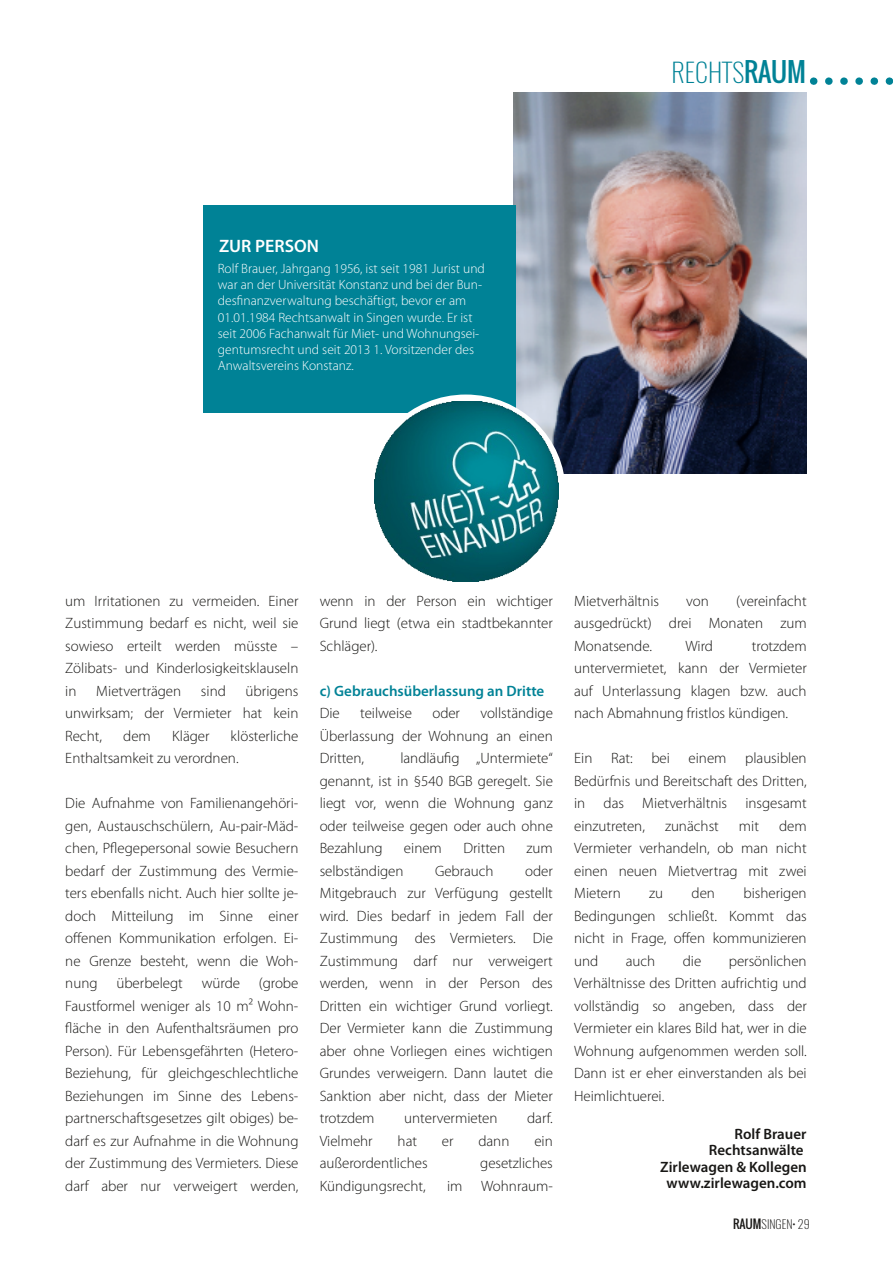
<style>
.page{position:relative;width:893px;height:1263px;background:#fff}
.page>*{position:absolute;margin:0;border:0;box-sizing:border-box;transform-origin:0 0}
.t1{font:200 26.25px "Oswald";color:#008296}
.t2{font:600 18px "Myriad Pro";color:#fff}
.t3{font:300 15px/22.5px "Myriad Pro";color:#181715;text-align:justify}
.t4{font:600 15px/16.2px "Myriad Pro";color:#181715;text-align:right}
.t5{font:600 15px "Myriad Pro";color:#008296}
.t6{font:300 13.5px/16.2px "Myriad Pro";color:#fff}
.t7{font:200 12px "Oswald";color:#181715}
.s1{font-weight:400}
</style>
<div class="page">
<svg style="left:813px;top:77px;width:80px;height:8px"></svg>
<img style="left:513px;top:93px;width:293px;height:380px">
<div style="left:204px;top:205px;width:312px;height:208px;background:#008296"></div>
<div style="left:366px;top:394px;width:200px;height:196px;background:#fff;border-radius:50%"></div>
<img style="left:375px;top:402px;width:183px;height:179px">
<p class="t2" style="left:219px;top:239px;width:101px">ZUR PERSON</p>
<p class="t6" style="left:218px;top:262px;width:268px">Rolf Brauer, Jahrgang 1956, ist seit 1981 Jurist und war an der Universität Konstanz und bei der Bun&shy;desfinanzverwaltung beschäftigt, bevor er am 01.01.1984 Rechtsanwalt in Singen wurde. Er ist seit 2006 Fachanwalt für Miet- und Wohnungsei&shy;gentumsrecht und seit 2013 1. Vorsitzender des Anwaltsvereins Konstanz.</p>
<h1 class="t1" style="left:671px;top:54px;width:136px">RECHTS<span class="s1">RAUM</span></h1>
<p class="t3" style="left:65px;top:590px;width:235px">um Irritationen zu vermeiden. Einer Zustimmung bedarf es nicht, weil sie sowieso erteilt werden müsste – Zölibats- und Kinderlosigkeitsklauseln in</p>
<p class="t3" style="left:65px;top:680px;width:235px;text-indent:180px">übrigens unwirksam; der Vermieter hat kein Recht,</p>
<p class="t3" style="left:96px;top:680px;width:86px">Mietverträgen</p>
<p class="t3" style="left:201px;top:680px;width:26px">sind</p>
<p class="t3" style="left:65px;top:725px;width:235px;text-indent:165px">klösterliche<br>Enthaltsamkeit zu verordnen.</p>
<p class="t3" style="left:65px;top:793px;width:235px">Die Aufnahme von Familienangehöri&shy;gen, Austauschschülern, Au-pair-Mäd&shy;chen, Pflegepersonal sowie Besuchern bedarf der Zustimmung des Vermie&shy;ters ebenfalls nicht. Auch hier sollte je&shy;doch Mitteilung im Sinne einer offenen Kommunikation erfolgen. Ei&shy;ne Grenze besteht, wenn die Woh&shy;nung</p>
<p class="t3" style="left:123px;top:725px;width:29px">dem</p>
<p class="t3" style="left:172px;top:725px;width:39px">Kläger</p>
<p class="t3" style="left:65px;top:973px;width:235px;text-indent:194px">(grobe Faustformel weniger als 10 m² Wohn&shy;fläche in den Aufenthaltsräumen pro Person). Für Lebensgefährten (Hetero-Beziehung, für gleichgeschlechtliche Beziehungen im Sinne des Lebens&shy;partnerschaftsgesetzes gilt obiges) be&shy;darf es zur Aufnahme in die Wohnung der Zustimmung des Vermieters. Diese darf aber nur verweigert werden,</p>
<p class="t3" style="left:116px;top:973px;width:68px">überbelegt</p>
<p class="t3" style="left:202px;top:973px;width:40px">würde</p>
<p class="t3" style="left:320px;top:590px;width:235px">wenn in der Person ein wichtiger Grund liegt (etwa ein stadtbekannter Schläger).</p>
<p class="t5" style="left:320px;top:684px;width:226px">c) Gebrauchsüberlassung an Dritte</p>
<p class="t3" style="left:320px;top:703px;width:22px">Die</p>
<p class="t3" style="left:360px;top:703px;width:53px">teilweise</p>
<p class="t3" style="left:432px;top:703px;width:29px">oder</p>
<p class="t3" style="left:320px;top:703px;width:235px;text-indent:161px">vollständige Überlassung der Wohnung an einen Dritten,</p>
<p class="t3" style="left:320px;top:748px;width:235px;text-indent:81px">landläufig „Untermiete“ genannt, ist in §540 BGB geregelt. Sie liegt vor, wenn die Wohnung ganz oder teilweise gegen oder auch ohne Bezahlung</p>
<p class="t3" style="left:404px;top:838px;width:39px">einem</p>
<p class="t3" style="left:463px;top:838px;width:43px">Dritten</p>
<p class="t3" style="left:527px;top:838px;width:28px">zum</p>
<p class="t3" style="left:320px;top:860px;width:235px;text-indent:206px">oder Mitgebrauch zur Verfügung gestellt wird. Dies bedarf in jedem Fall der Zustimmung des Vermieters. Die Zustimmung darf nur verweigert werden, wenn in der Person des Dritten ein wichtiger Grund vorliegt.<br>Der Vermieter kann die Zustimmung aber ohne Vorliegen eines wichtigen Grundes verweigern. Dann lautet die Sanktion aber nicht, dass der Mieter trotzdem</p>
<p class="t3" style="left:320px;top:860px;width:85px">selbständigen</p>
<p class="t3" style="left:435px;top:860px;width:60px">Gebrauch</p>
<p class="t3" style="left:404px;top:1108px;width:95px">untervermieten</p>
<p class="t3" style="left:527px;top:1108px;width:27px">darf.</p>
<p class="t3" style="left:320px;top:1130px;width:55px">Vielmehr</p>
<p class="t3" style="left:398px;top:1130px;width:21px">hat</p>
<p class="t3" style="left:442px;top:1130px;width:13px">er</p>
<p class="t3" style="left:478px;top:1130px;width:32px">dann</p>
<p class="t3" style="left:534px;top:1130px;width:20px">ein</p>
<p class="t3" style="left:320px;top:1153px;width:110px">außerordentliches</p>
<p class="t3" style="left:480px;top:1153px;width:74px">gesetzliches</p>
<p class="t3" style="left:320px;top:1175px;width:108px">Kündigungsrecht,</p>
<p class="t3" style="left:447px;top:1175px;width:107px">im Wohnraum-</p>
<p class="t3" style="left:574px;top:590px;width:234px;text-indent:162px">(vereinfacht ausgedrückt) drei Monaten zum Monatsende.</p>
<p class="t3" style="left:574px;top:590px;width:86px">Mietverhältnis</p>
<p class="t3" style="left:686px;top:590px;width:24px">von</p>
<p class="t3" style="left:574px;top:635px;width:234px;text-indent:178px">trotzdem untervermietet, kann der Vermieter auf Unterlassung klagen bzw. auch nach Abmahnung fristlos kündigen.</p>
<p class="t3" style="left:574px;top:748px;width:234px">Ein Rat: bei einem plausiblen Bedürfnis und Bereitschaft des Dritten, in das Mietverhältnis insgesamt einzutreten,</p>
<p class="t3" style="left:685px;top:635px;width:29px">Wird</p>
<p class="t3" style="left:574px;top:815px;width:234px;text-indent:205px">dem Vermieter verhandeln, ob man nicht einen neuen Mietvertrag mit zwei Mietern</p>
<p class="t3" style="left:665px;top:815px;width:55px">zunächst</p>
<p class="t3" style="left:739px;top:815px;width:22px">mit</p>
<p class="t3" style="left:574px;top:883px;width:234px;text-indent:169px">bisherigen Bedingungen schließt. Kommt das nicht in Frage, offen kommunizieren und</p>
<p class="t3" style="left:649px;top:883px;width:15px">zu</p>
<p class="t3" style="left:692px;top:883px;width:25px">den</p>
<p class="t3" style="left:574px;top:950px;width:234px;text-indent:155px">persönlichen Verhältnisse des Dritten aufrichtig und vollständig so angeben, dass der Vermieter ein klares Bild hat, wer in die Wohnung aufgenommen werden soll.<br>Dann ist er eher einverstanden als bei Heimlichtuerei.</p>
<p class="t4" style="left:660px;top:1127px;width:148px">Rolf Brauer<br>Rechtsanwälte<br>Zirlewagen &amp; Kollegen www.zirlewagen.com</p>
<p class="t3" style="left:626px;top:950px;width:31px">auch</p>
<p class="t3" style="left:683px;top:950px;width:20px">die</p>
<p class="t7" style="left:733px;top:1215px;width:78px"><span class="s1">RAUM</span>SINGEN• 29</p>
</div>
